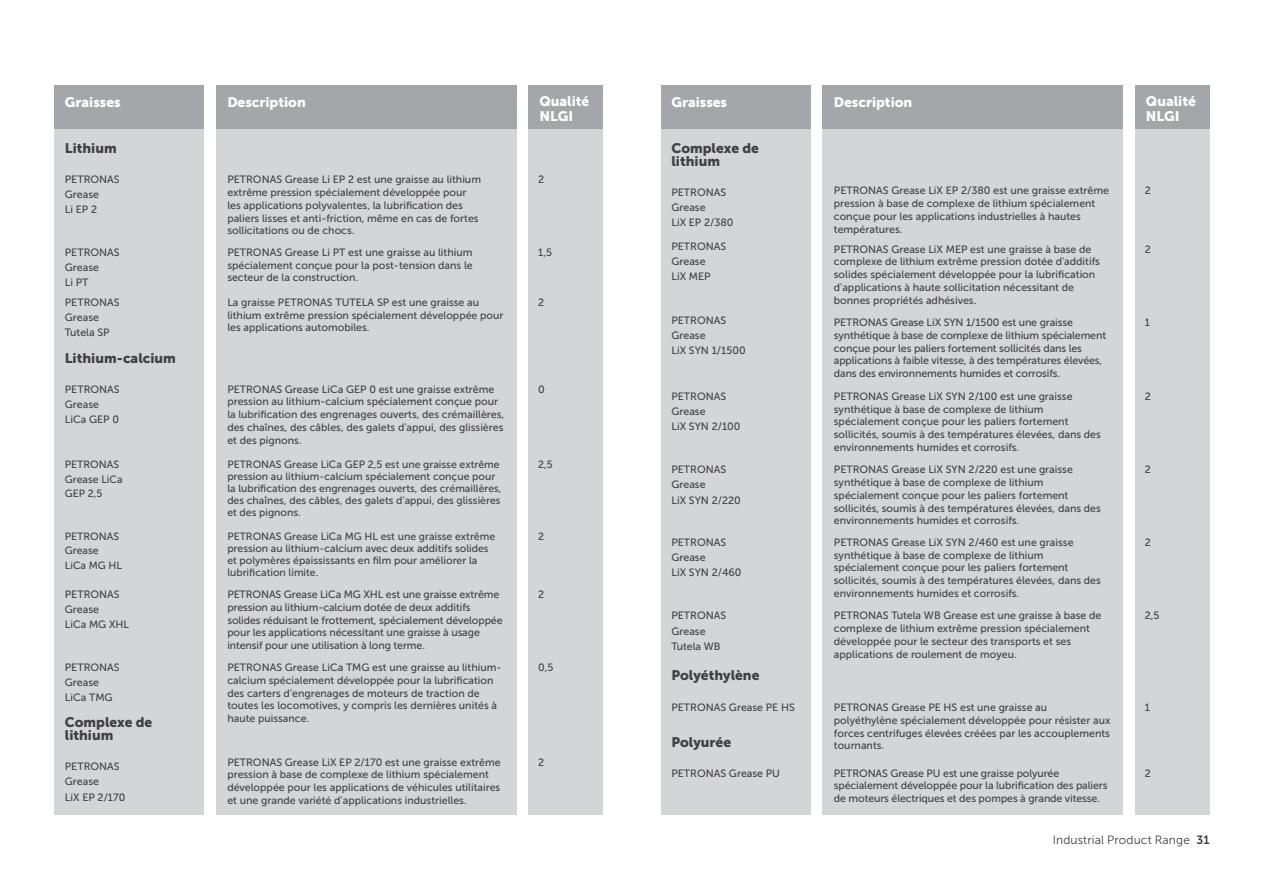
<style>
.page{position:relative;width:1263px;height:893px;background:#fff}
.page>*{position:absolute;margin:0;border:0;box-sizing:border-box;transform-origin:0 0}
.t1{font:13.8px/12.8px "Museo Sans 900";color:#414042}
.t2{font:13.8px/15.1px "Museo Sans 900";color:#fff}
.t3{font:12px "Museo Sans 300";letter-spacing:.01em;color:#414042}
.t4{font:10.65px/12.8px "Museo Sans 500";color:#414042}
.t5{font:10.5px/12px "Museo Sans 500";color:#414042}
.s1{font-family:"Museo Sans 700"}
</style>
<div class="page">
<div style="left:216px;top:85px;width:300px;height:730px;background:#d4d5d6"></div>
<div style="left:822px;top:85px;width:300px;height:730px;background:#d4d5d6"></div>
<div style="left:54px;top:85px;width:150px;height:730px;background:#d4d5d6"></div>
<div style="left:661px;top:85px;width:150px;height:730px;background:#d4d5d6"></div>
<div style="left:528px;top:85px;width:75px;height:730px;background:#d4d5d6"></div>
<div style="left:1134px;top:85px;width:75px;height:730px;background:#d4d5d6"></div>
<div style="left:216px;top:85px;width:300px;height:44px;background:#a3a7a9"></div>
<div style="left:822px;top:85px;width:300px;height:44px;background:#a3a7a9"></div>
<div style="left:54px;top:85px;width:150px;height:44px;background:#a3a7a9"></div>
<div style="left:661px;top:85px;width:150px;height:44px;background:#a3a7a9"></div>
<div style="left:528px;top:85px;width:75px;height:44px;background:#a3a7a9"></div>
<div style="left:1134px;top:85px;width:75px;height:44px;background:#a3a7a9"></div>
<p class="t2" style="left:539px;top:93px;width:51px">Qualité<br>NLGI</p>
<p class="t2" style="left:1146px;top:93px;width:51px">Qualité<br>NLGI</p>
<p class="t2" style="left:65px;top:95px;width:57px">Graisses</p>
<p class="t2" style="left:227px;top:95px;width:80px">Description</p>
<p class="t2" style="left:671px;top:95px;width:57px">Graisses</p>
<p class="t2" style="left:834px;top:95px;width:80px">Description</p>
<p class="t1" style="left:65px;top:142px;width:53px">Lithium</p>
<p class="t4" style="left:65px;top:172px;width:56px;line-height:15.1px">PETRONAS<br>Grease<br>Li EP 2</p>
<p class="t4" style="left:227px;top:173px;width:255px">PETRONAS Grease Li EP 2 est une graisse au lithium extrême pression spécialement développée pour les applications polyvalentes, la lubrification des paliers lisses et anti-friction, même en cas de fortes sollicitations ou de chocs.</p>
<p class="t4" style="left:538px;top:173px;width:8px">2</p>
<p class="t4" style="left:671px;top:239px;width:56px;line-height:15.1px">PETRONAS<br>Grease<br>LiX MEP</p>
<p class="t4" style="left:834px;top:243px;width:268px">PETRONAS Grease LiX MEP est une graisse à base de complexe de lithium extrême pression dotée d'additifs solides spécialement développée pour la lubrification d'applications à haute sollicitation nécessitant de bonnes propriétés adhésives.</p>
<p class="t4" style="left:1145px;top:243px;width:8px">2</p>
<p class="t1" style="left:671px;top:142px;width:89px">Complexe de lithium</p>
<p class="t4" style="left:671px;top:185px;width:64px;line-height:15.1px">PETRONAS<br>Grease<br>LiX EP 2/380</p>
<p class="t4" style="left:834px;top:184px;width:277px">PETRONAS Grease LiX EP 2/380 est une graisse extrême pression à base de complexe de lithium spécialement conçue pour les applications industrielles à hautes températures.</p>
<p class="t4" style="left:1145px;top:184px;width:8px">2</p>
<p class="t4" style="left:65px;top:245px;width:56px;line-height:15.1px">PETRONAS<br>Grease<br>Li PT</p>
<p class="t4" style="left:227px;top:246px;width:247px;text-align:justify">PETRONAS Grease Li PT est une graisse au lithium spécialement conçue pour la post-tension dans le secteur de la construction.</p>
<p class="t4" style="left:538px;top:246px;width:15px">1,5</p>
<p class="t4" style="left:65px;top:295px;width:56px;line-height:15.1px">PETRONAS<br>Grease<br>Tutela SP</p>
<p class="t4" style="left:227px;top:296px;width:278px">La graisse PETRONAS TUTELA SP est une graisse au lithium extrême pression spécialement développée pour les applications automobiles.</p>
<p class="t4" style="left:538px;top:296px;width:8px">2</p>
<p class="t4" style="left:671px;top:313px;width:76px;line-height:15.1px">PETRONAS<br>Grease<br>LiX SYN 1/1500</p>
<p class="t4" style="left:834px;top:316px;width:274px">PETRONAS Grease LiX SYN 1/1500 est une graisse synthétique à base de complexe de lithium spécialement conçue pour les paliers fortement sollicités dans les applications à faible vitesse, à des températures élevées, dans des environnements humides et corrosifs.</p>
<p class="t4" style="left:1145px;top:316px;width:7px">1</p>
<p class="t4" style="left:671px;top:389px;width:71px;line-height:15.1px">PETRONAS<br>Grease<br>LiX SYN 2/100</p>
<p class="t4" style="left:834px;top:390px;width:269px">PETRONAS Grease LiX SYN 2/100 est une graisse synthétique à base de complexe de lithium spécialement conçue pour les paliers fortement sollicités, soumis à des températures élevées, dans des environnements humides et corrosifs.</p>
<p class="t4" style="left:1145px;top:390px;width:8px">2</p>
<p class="t1" style="left:65px;top:351px;width:113px">Lithium-calcium</p>
<p class="t4" style="left:65px;top:382px;width:56px;line-height:15.1px">PETRONAS<br>Grease<br>LiCa GEP 0</p>
<p class="t4" style="left:227px;top:383px;width:278px">PETRONAS Grease LiCa GEP 0 est une graisse extrême pression au lithium-calcium spécialement conçue pour la lubrification des engrenages ouverts, des crémaillères, des chaînes, des câbles, des galets d'appui, des glissières et des pignons.</p>
<p class="t4" style="left:538px;top:383px;width:8px">0</p>
<p class="t5" style="left:65px;top:458px;width:59px;line-height:14.4px">PETRONAS<br>Grease LiCa<br>GEP 2,5</p>
<p class="t5" style="left:227px;top:459px;width:276px">PETRONAS Grease LiCa GEP 2,5 est une graisse extrême pression au lithium-calcium spécialement conçue pour la lubrification des engrenages ouverts, des crémaillères, des chaînes, des câbles, des galets d'appui, des glissières et des pignons.</p>
<p class="t5" style="left:538px;top:459px;width:16px">2,5</p>
<p class="t5" style="left:65px;top:529px;width:59px;line-height:14.4px">PETRONAS<br>Grease<br>LiCa MG HL</p>
<p class="t5" style="left:227px;top:530px;width:269px">PETRONAS Grease LiCa MG HL est une graisse extrême pression au lithium-calcium avec deux additifs solides et polymères épaississants en film pour améliorer la lubrification limite.</p>
<p class="t5" style="left:538px;top:530px;width:8px">2</p>
<p class="t4" style="left:65px;top:587px;width:66px;line-height:15.1px">PETRONAS<br>Grease<br>LiCa MG XHL</p>
<p class="t4" style="left:227px;top:588px;width:277px">PETRONAS Grease LiCa MG XHL est une graisse extrême pression au lithium-calcium dotée de deux additifs solides réduisant le frottement, spécialement développée pour les applications nécessitant une graisse à usage intensif pour une utilisation à long terme.</p>
<p class="t4" style="left:538px;top:588px;width:8px">2</p>
<p class="t4" style="left:65px;top:660px;width:56px;line-height:15.1px">PETRONAS<br>Grease<br>LiCa TMG</p>
<p class="t4" style="left:227px;top:661px;width:276px">PETRONAS Grease LiCa TMG est une graisse au lithium&shy;calcium spécialement développée pour la lubrification des carters d'engrenages de moteurs de traction de toutes les locomotives, y compris les dernières unités à haute puissance.</p>
<p class="t4" style="left:538px;top:661px;width:17px">0,5</p>
<p class="t1" style="left:65px;top:716px;width:89px">Complexe de lithium</p>
<p class="t4" style="left:65px;top:759px;width:62px;line-height:15.1px">PETRONAS<br>Grease<br>LiX EP 2/170</p>
<p class="t4" style="left:227px;top:755px;width:275px">PETRONAS Grease LiX EP 2/170 est une graisse extrême pression à base de complexe de lithium spécialement développée pour les applications de véhicules utilitaires et une grande variété d'applications industrielles.</p>
<p class="t4" style="left:538px;top:755px;width:8px">2</p>
<p class="t4" style="left:671px;top:462px;width:71px;line-height:15.1px">PETRONAS<br>Grease<br>LiX SYN 2/220</p>
<p class="t4" style="left:834px;top:463px;width:269px">PETRONAS Grease LiX SYN 2/220 est une graisse synthétique à base de complexe de lithium spécialement conçue pour les paliers fortement sollicités, soumis à des températures élevées, dans des environnements humides et corrosifs.</p>
<p class="t4" style="left:1145px;top:463px;width:8px">2</p>
<p class="t4" style="left:671px;top:535px;width:72px;line-height:15.1px">PETRONAS<br>Grease<br>LiX SYN 2/460</p>
<p class="t4" style="left:834px;top:536px;width:269px">PETRONAS Grease LiX SYN 2/460 est une graisse synthétique à base de complexe de lithium spécialement conçue pour les paliers fortement sollicités, soumis à des températures élevées, dans des environnements humides et corrosifs.</p>
<p class="t4" style="left:1145px;top:536px;width:8px">2</p>
<p class="t4" style="left:671px;top:608px;width:56px;line-height:15.1px">PETRONAS<br>Grease<br>Tutela WB</p>
<p class="t4" style="left:834px;top:609px;width:269px">PETRONAS Tutela WB Grease est une graisse à base de complexe de lithium extrême pression spécialement développée pour le secteur des transports et ses applications de roulement de moyeu.</p>
<p class="t4" style="left:1145px;top:609px;width:16px">2,5</p>
<p class="t1" style="left:671px;top:669px;width:90px">Polyéthylène</p>
<p class="t4" style="left:671px;top:701px;width:125px">PETRONAS Grease PE HS</p>
<p class="t1" style="left:671px;top:735px;width:61px">Polyurée</p>
<p class="t4" style="left:671px;top:767px;width:110px">PETRONAS Grease PU</p>
<p class="t4" style="left:834px;top:701px;width:278px">PETRONAS Grease PE HS est une graisse au polyéthylène spécialement développée pour résister aux forces centrifuges élevées créées par les accouplements tournants.</p>
<p class="t4" style="left:1145px;top:701px;width:7px">1</p>
<p class="t4" style="left:834px;top:767px;width:275px">PETRONAS Grease PU est une graisse polyurée spécialement développée pour la lubrification des paliers de moteurs électriques et des pompes à grande vitesse.</p>
<p class="t4" style="left:1145px;top:767px;width:8px">2</p>
<p class="t3" style="left:1053px;top:834px;width:158px">Industrial Product Range <span class="s1">31</span></p>
</div>
